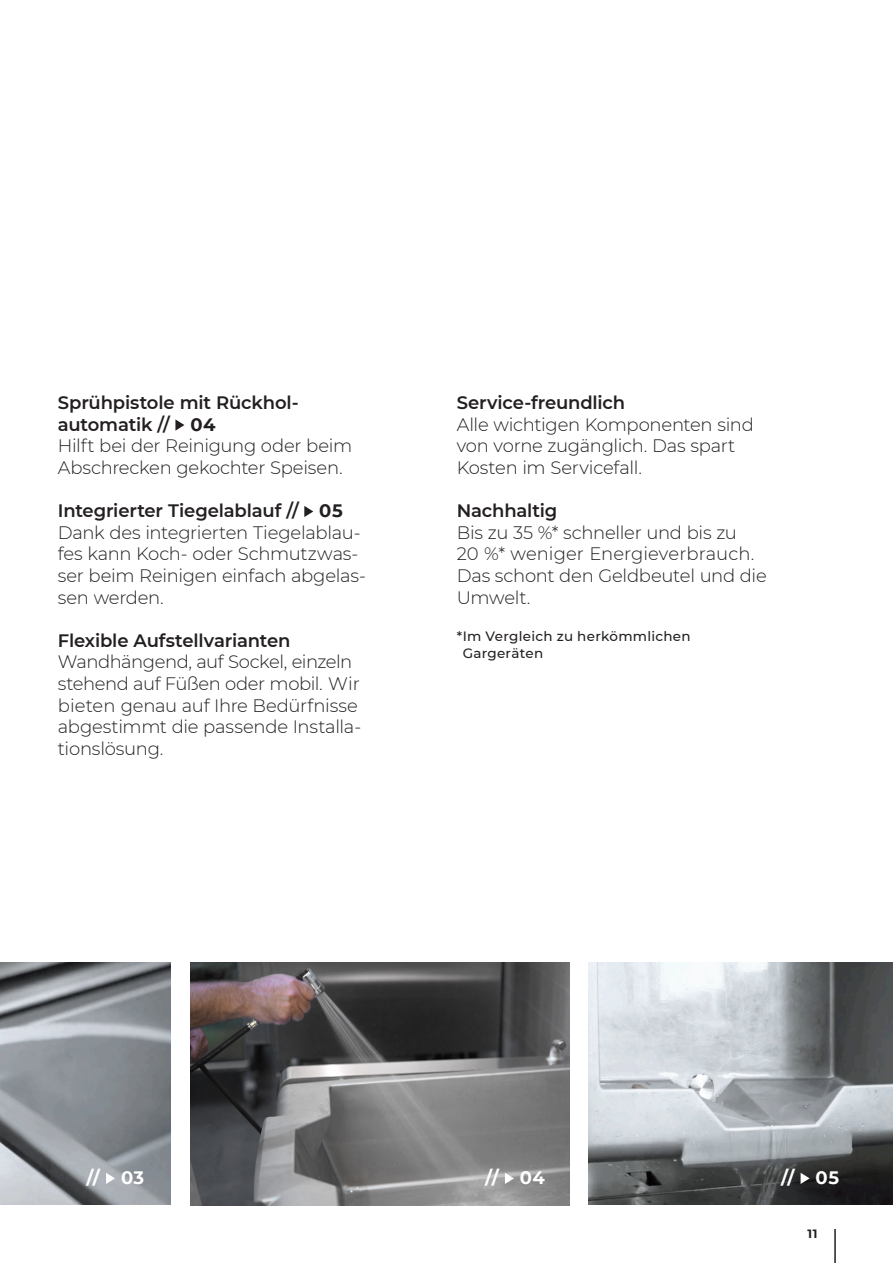
<style>
.page{position:relative;width:893px;height:1263px;background:#fff}
.page>*{position:absolute;margin:0;border:0;box-sizing:border-box;transform-origin:0 0}
.t1{font:300 18px/21.6px "Montserrat";letter-spacing:-.015em;color:#231f20}
.t2{font:600 18px "Montserrat";letter-spacing:-.01em;color:#231f20}
.t3{font:700 18px "Montserrat";color:#fff}
.t4{font:500 13.5px/16.2px "Montserrat";letter-spacing:.02em;color:#231f20}
.t5{font:700 12px "Montserrat";color:#231f20}
.s1{font-weight:600}
.s2{font-weight:700}
</style>
<div class="page">
<hr style="left:834px;top:1229px;width:2px;height:34px;background:#231f20">
<img style="left:0;top:962px;width:170px;height:243px">
<svg style="left:175px;top:419px;width:9px;height:12px"></svg>
<svg style="left:304px;top:506px;width:9px;height:11px"></svg>
<img style="left:191px;top:962px;width:378px;height:243px">
<img style="left:589px;top:962px;width:304px;height:243px">
<svg style="left:106px;top:1173px;width:9px;height:11px"></svg>
<svg style="left:505px;top:1173px;width:9px;height:11px"></svg>
<svg style="left:801px;top:1173px;width:9px;height:11px"></svg>
<p class="t1" style="left:58px;top:391px;width:296px"><span class="s1">Sprühpistole mit Rückhol&shy;automatik //</span> <span class="s2">04<br></span>Hilft bei der Reinigung oder beim<br>Abschrecken gekochter Speisen.</p>
<p class="t1" style="left:58px;top:499px;width:310px"><span class="s1">Integrierter Tiegelablauf //</span> <span class="s2">05<br></span>Dank des integrierten Tiegelablau&shy;fes kann Koch- oder Schmutzwas&shy;ser beim Reinigen einfach abgelas&shy;sen werden.</p>
<p class="t2" style="left:58px;top:627px;width:234px">Flexible Aufstellvarianten</p>
<p class="t1" style="left:58px;top:650px;width:305px">Wandhängend, auf Sockel, einzeln stehend auf Füßen oder mobil. Wir bieten genau auf Ihre Bedürfnisse abgestimmt die passende Installa&shy;tionslösung.</p>
<p class="t2" style="left:457px;top:390px;width:170px">Service-freundlich</p>
<p class="t1" style="left:457px;top:413px;width:299px">Alle wichtigen Komponenten sind von vorne zugänglich. Das spart<br>Kosten im Servicefall.</p>
<p class="t2" style="left:457px;top:498px;width:102px">Nachhaltig</p>
<p class="t1" style="left:457px;top:521px;width:312px">Bis zu 35 %* schneller und bis zu<br>20 %* weniger Energieverbrauch.<br>Das schont den Geldbeutel und die<br>Umwelt.</p>
<p class="t4" style="left:463px;top:628px;width:230px;text-indent:-6px">*Im Vergleich zu herkömmlichen<br>Gargeräten</p>
<p class="t3" style="left:86px;top:1164px;width:59px">// 03</p>
<p class="t3" style="left:485px;top:1164px;width:61px">// 04</p>
<p class="t3" style="left:781px;top:1164px;width:60px">// 05</p>
<p class="t5" style="left:808px;top:1225px;width:11px">11</p>
</div>
